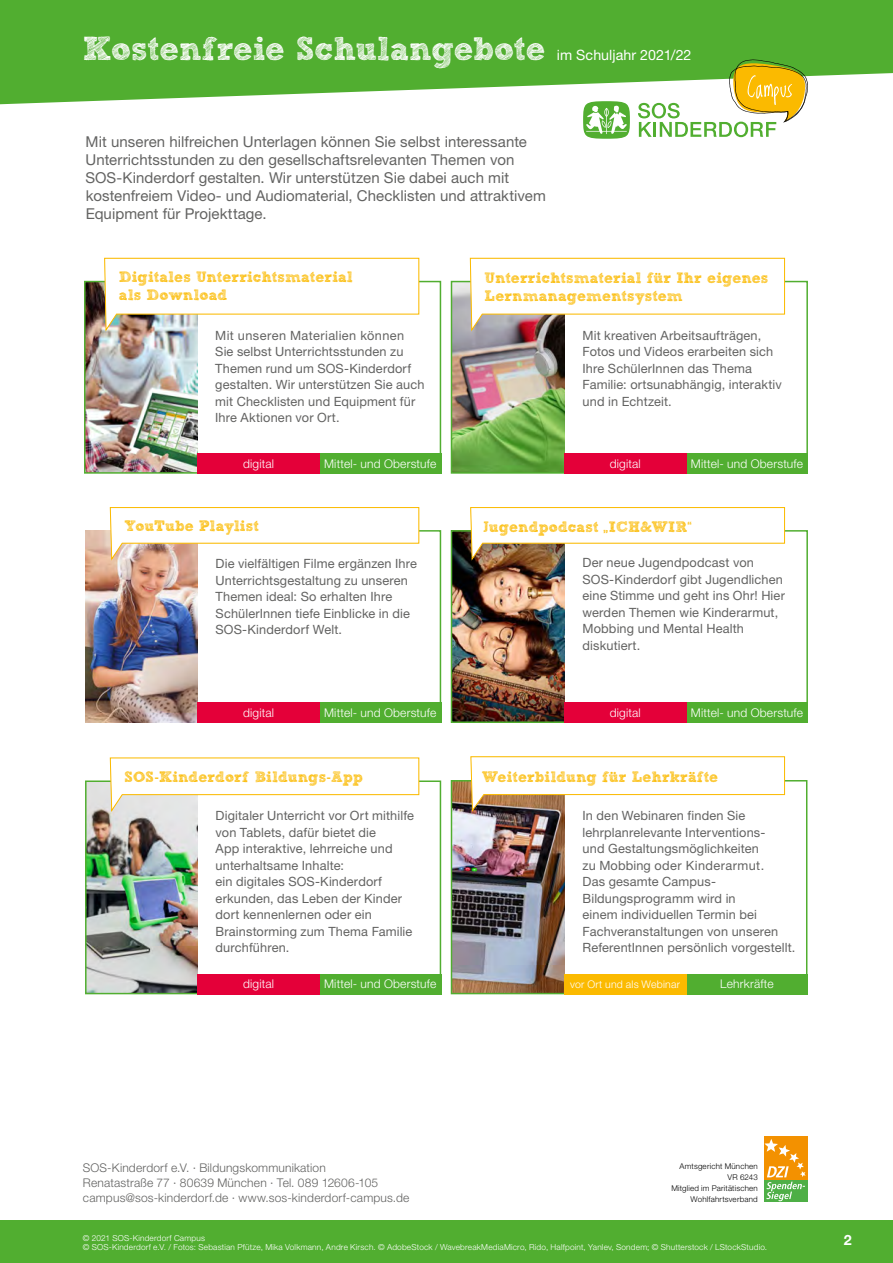
<style>
.page{position:relative;width:893px;height:1263px;background:#fff}
.page>*{position:absolute;margin:0;border:0;box-sizing:border-box;transform-origin:0 0}
.t1{font:700 33px "Sketch Block";letter-spacing:-.01em;color:#fff}
.t2{font:15px/18px "Helvetica Neue LT Pro";letter-spacing:.005em;color:#636362}
.t3{font:700 15px/18px "Sketch Block";letter-spacing:.005em;color:#fbba00}
.t4{font:14.25px/11.9px "Helvetica Neue LT Pro";letter-spacing:.005em;color:#fff}
.t5{font:700 14.25px "Helvetica Neue LT Pro";color:#fff}
.t6{font:12.75px/16.5px "Helvetica Neue LT Pro";letter-spacing:.01em;color:#636362}
.t7{font:300 12px "Helvetica Neue LT Pro";letter-spacing:.015em;color:#fff}
.t8{font:300 12px/15px "Helvetica Neue LT Pro";letter-spacing:.015em;color:#636362}
.t9{font:300 11.85px "Helvetica Neue LT Std";letter-spacing:.01em;color:#000}
.t10{font:300 10.5px "Helvetica Neue LT Pro";letter-spacing:.02em;color:#fff}
.t11{font:300 8.25px/9px "Helvetica Neue LT Pro";letter-spacing:.025em;color:#fff}
.t12{font:300 7.95px/11.1px "Helvetica Neue LT Pro";letter-spacing:.025em;color:#000;text-align:right}
</style>
<div class="page">
<div style="left:0;top:1220px;width:893px;height:43px;background:#51ae30"></div>
<img style="left:454px;top:783px;width:110px;height:208px">
<div style="left:451px;top:780px;width:356px;height:214px;border:2px solid #51ae30"></div>
<svg style="left:470px;top:756px;width:315px;height:56px"></svg>
<div style="left:765px;top:1136px;width:43px;height:43px;background:#f39100"></div>
<div style="left:765px;top:1181px;width:43px;height:21px;background:#4eaf46"></div>
<svg style="left:765px;top:1139px;width:41px;height:62px"></svg>
<img style="left:87px;top:284px;width:111px;height:187px">
<div style="left:84px;top:281px;width:357px;height:193px;border:2px solid #51ae30"></div>
<img style="left:88px;top:783px;width:110px;height:208px">
<div style="left:85px;top:780px;width:356px;height:214px;border:2px solid #51ae30"></div>
<img style="left:454px;top:284px;width:110px;height:187px">
<div style="left:451px;top:281px;width:357px;height:193px;border:2px solid #51ae30"></div>
<img style="left:454px;top:533px;width:110px;height:187px">
<div style="left:451px;top:530px;width:357px;height:193px;border:2px solid #51ae30"></div>
<img style="left:85px;top:530px;width:113px;height:193px">
<svg style="left:104px;top:257px;width:316px;height:74px"></svg>
<svg style="left:109px;top:507px;width:311px;height:53px"></svg>
<svg style="left:109px;top:757px;width:311px;height:55px"></svg>
<svg style="left:469px;top:257px;width:316px;height:74px"></svg>
<svg style="left:470px;top:507px;width:315px;height:53px"></svg>
<div style="left:686px;top:702px;width:122px;height:21px;background:#51ae30"></div>
<div style="left:564px;top:702px;width:122px;height:21px;background:#e40039"></div>
<div style="left:686px;top:974px;width:122px;height:20px;background:#51ae30"></div>
<div style="left:564px;top:974px;width:122px;height:20px;background:#fbba00"></div>
<div style="left:319px;top:702px;width:122px;height:21px;background:#51ae30"></div>
<div style="left:198px;top:702px;width:122px;height:21px;background:#e40039"></div>
<div style="left:319px;top:974px;width:122px;height:20px;background:#51ae30"></div>
<div style="left:198px;top:974px;width:122px;height:20px;background:#e40039"></div>
<div style="left:686px;top:453px;width:122px;height:21px;background:#51ae30"></div>
<div style="left:564px;top:453px;width:122px;height:21px;background:#e40039"></div>
<div style="left:319px;top:453px;width:122px;height:21px;background:#51ae30"></div>
<div style="left:198px;top:453px;width:122px;height:21px;background:#e40039"></div>
<svg style="left:0;top:0;width:893px;height:104px;background:#63b646"></svg>
<svg style="left:583px;top:101px;width:47px;height:38px"></svg>
<svg style="left:638px;top:60px;width:170px;height:77px"></svg>
<h1 class="t1" style="left:83px;top:28px;width:464px">Kostenfreie Schulangebote</h1>
<p class="t4" style="left:557px;top:37px;width:136px;text-indent:-110px">im Schuljahr 2021/22<br>im Schuljahr 2021/22</p>
<p class="t2" style="left:85px;top:132px;width:462px">Mit unseren hilfreichen Unterlagen können Sie selbst interessante Unterrichtsstunden zu den gesellschaftsrelevanten Themen von SOS-Kinderdorf gestalten. Wir unterstützen Sie dabei auch mit kostenfreiem Video- und Audiomaterial, Checklisten und attraktivem Equipment für Projekttage.</p>
<p class="t3" style="left:119px;top:268px;width:235px">Digitales Unterrichtsmaterial als Download</p>
<p class="t6" style="left:215px;top:327px;width:211px">Mit unseren Materialien können<br>Sie selbst Unterrichtsstunden zu<br>Themen rund um SOS-Kinderdorf gestalten. Wir unterstützen Sie auch mit Checklisten und Equipment für<br>Ihre Aktionen vor Ort.</p>
<p class="t3" style="left:485px;top:268px;width:285px">Unterrichtsmaterial für Ihr eigenes<br>Lernmanagementsystem</p>
<p class="t6" style="left:583px;top:327px;width:201px">Mit kreativen Arbeitsaufträgen,<br>Fotos und Videos erarbeiten sich<br>Ihre SchülerInnen das Thema<br>Familie: ortsunabhängig, interaktiv und in Echtzeit.</p>
<p class="t7" style="left:243px;top:456px;width:33px">digital</p>
<p class="t7" style="left:324px;top:456px;width:114px">Mittel- und Oberstufe</p>
<p class="t7" style="left:610px;top:456px;width:33px">digital</p>
<p class="t7" style="left:691px;top:456px;width:114px">Mittel- und Oberstufe</p>
<p class="t3" style="left:125px;top:517px;width:136px">YouTube Playlist</p>
<p class="t3" style="left:483px;top:517px;width:210px">Jugendpodcast „ICH&amp;WIR“</p>
<p class="t6" style="left:216px;top:555px;width:203px">Die vielfältigen Filme ergänzen Ihre<br>Unterrichtsgestaltung zu unseren<br>Themen ideal: So erhalten Ihre<br>SchülerInnen tiefe Einblicke in die<br>SOS-Kinderdorf Welt.</p>
<p class="t6" style="left:583px;top:554px;width:204px">Der neue Jugendpodcast von<br>SOS-Kinderdorf gibt Jugendlichen eine Stimme und geht ins Ohr! Hier werden Themen wie Kinderarmut,<br>Mobbing und Mental Health diskutiert.</p>
<p class="t7" style="left:243px;top:705px;width:33px">digital</p>
<p class="t7" style="left:324px;top:705px;width:114px">Mittel- und Oberstufe</p>
<p class="t7" style="left:610px;top:705px;width:33px">digital</p>
<p class="t7" style="left:691px;top:705px;width:114px">Mittel- und Oberstufe</p>
<p class="t3" style="left:125px;top:767px;width:240px">SOS-Kinderdorf Bildungs-App</p>
<p class="t6" style="left:216px;top:807px;width:200px">Digitaler Unterricht vor Ort mithilfe von Tablets, dafür bietet die<br>App interaktive, lehrreiche und unterhaltsame Inhalte:<br>ein digitales SOS-Kinderdorf erkunden, das Leben der Kinder dort kennenlernen oder ein<br>Brainstorming zum Thema Familie durchführen.</p>
<p class="t3" style="left:482px;top:767px;width:238px">Weiterbildung für Lehrkräfte</p>
<p class="t6" style="left:583px;top:807px;width:214px">In den Webinaren finden Sie lehrplanrelevante Interventions-<br>und Gestaltungsmöglichkeiten<br>zu Mobbing oder Kinderarmut.<br>Das gesamte Campus-<br>Bildungsprogramm wird in<br>einem individuellen Termin bei<br>Fachveranstaltungen von unseren<br>ReferentInnen persönlich vorgestellt.</p>
<p class="t7" style="left:243px;top:977px;width:33px">digital</p>
<p class="t7" style="left:324px;top:977px;width:114px">Mittel- und Oberstufe</p>
<p class="t10" style="left:570px;top:978px;width:111px">vor Ort und als Webinar</p>
<p class="t7" style="left:720px;top:977px;width:55px">Lehrkräfte</p>
<p class="t8" style="left:83px;top:1160px;width:328px">SOS-Kinderdorf e.V. · Bildungskommunikation<br>Renatastraße 77 · 80639 München · Tel. 089 12606-105 campus@sos-kinderdorf.de · www.sos-kinderdorf-campus.de</p>
<p class="t12" style="left:671px;top:1160px;width:88px">Amtsgericht München<br>VR 6243<br>Mitglied im Paritätischen<br>Wohlfahrtsverband</p>
<p class="t9" style="left:616px;top:1163px;width:129px">Mitglied im Paritätischen</p>
<p class="t11" style="left:83px;top:1234px;width:686px">© 2021 SOS-Kinderdorf Campus<br>© SOS-Kinderdorf e.V. / Fotos: Sebastian Pfütze, Mika Volkmann, Andre Kirsch. © AdobeStock / WavebreakMediaMicro, Rido, Halfpoint, Yanlev, Sondem; © Shutterstock / LStockStudio.</p>
<p class="t5" style="left:844px;top:1231px;width:9px">2</p>
</div>
